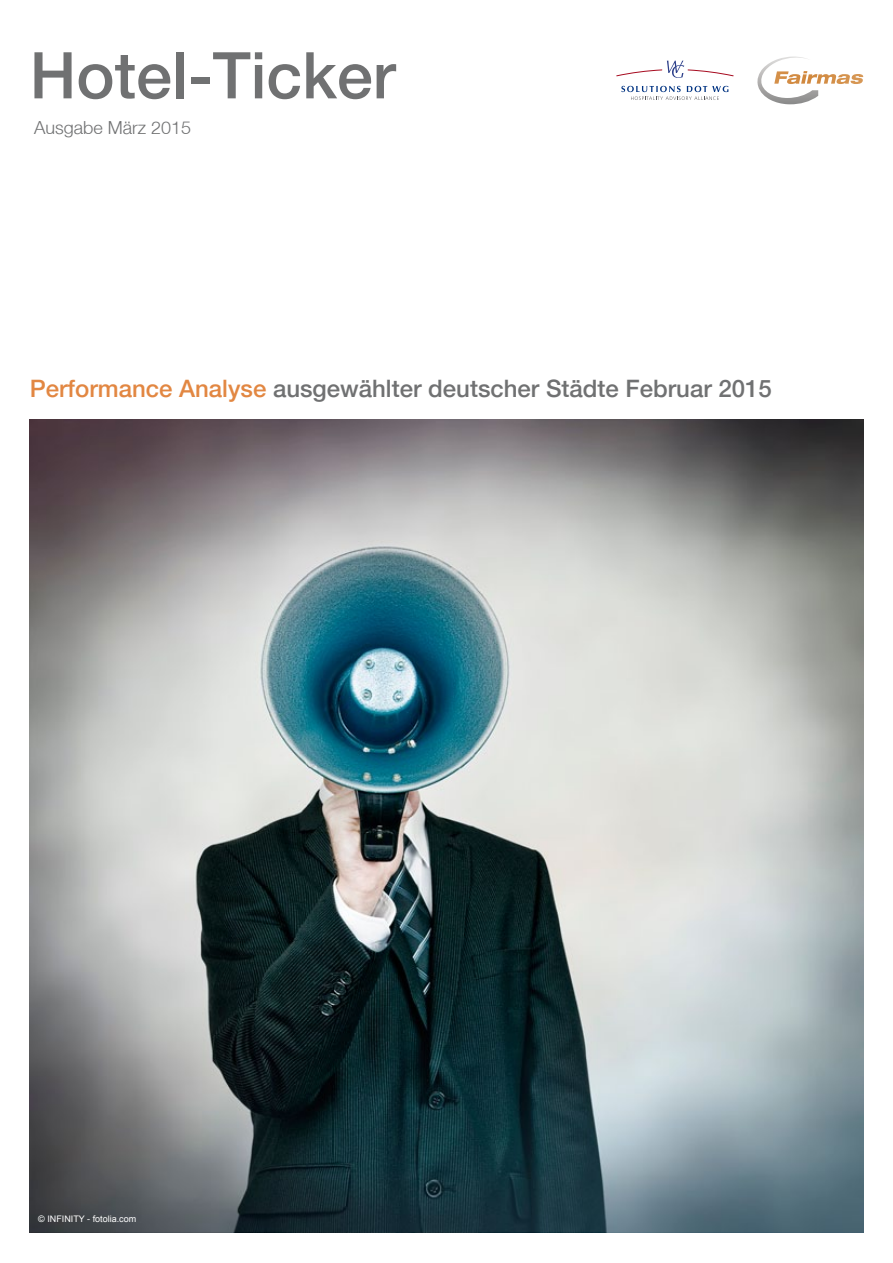
<style>
.page{position:relative;width:893px;height:1263px;background:#fff}
.page>*{position:absolute;margin:0;border:0;box-sizing:border-box;transform-origin:0 0}
.t1{font:500 64.5px "Helvetica Neue LT";color:#707172}
.t2{font:500 24px "Helvetica Neue LT";color:#707172}
.t3{font:300 18px "Helvetica Neue LT";color:#707172}
.t4{font:9px "Arial";color:#fff}
.s1{color:#e28742}
</style>
<div class="page">
<svg style="left:757px;top:56px;width:106px;height:48px"></svg>
<svg style="left:621px;top:86px;width:107px;height:14px"></svg>
<svg style="left:617px;top:61px;width:116px;height:17px"></svg>
<img style="left:30px;top:420px;width:833px;height:812px">
<h1 class="t1" style="left:30px;top:37px;width:367px">Hotel-Ticker</h1>
<p class="t3" style="left:34px;top:117px;width:159px">Ausgabe März 2015</p>
<p class="t2" style="left:30px;top:374px;width:744px"><span class="s1">Performance Analyse</span> ausgewählter deutscher Städte Februar 2015</p>
<p class="t4" style="left:38px;top:1212px;width:99px">© INFINITY - fotolia.com</p>
</div>
